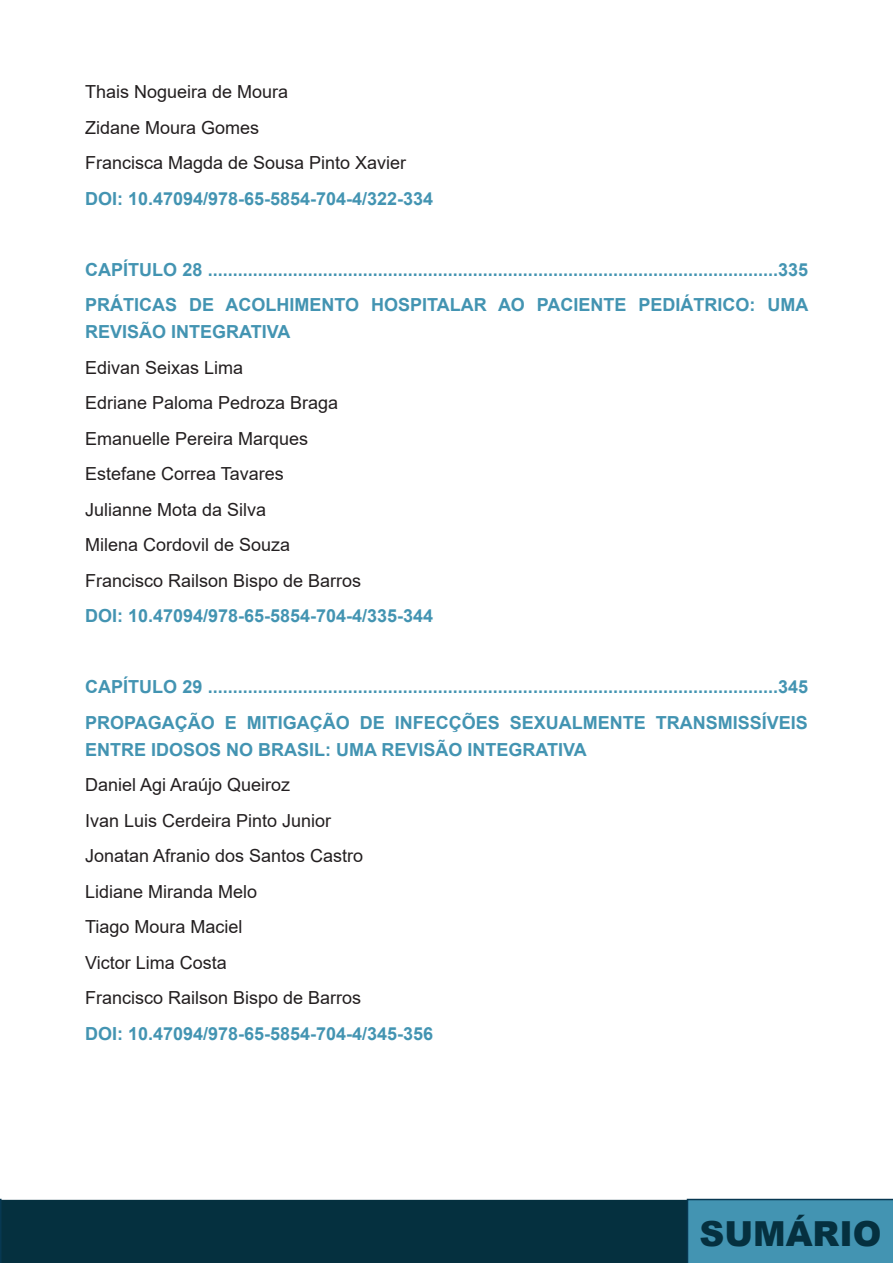
<style>
.page{position:relative;width:893px;height:1263px;background:#fff}
.page>*{position:absolute;margin:0;border:0;box-sizing:border-box;transform-origin:0 0}
.t1{font:900 34.5px "Arial";color:#05303f}
.t2{font:700 18px/27px "Arial";color:#4394b2}
.t3{font:18px "Arial";color:#231f20}
</style>
<div class="page">
<div style="left:0;top:1200px;width:812px;height:63px;background:#05303f"></div>
<svg style="left:0;top:1199px;width:2px;height:64px"></svg>
<div style="left:687px;top:1199px;width:206px;height:64px;background:#4394b2"></div>
<p class="t3" style="left:85px;top:79px;width:205px">Thais Nogueira de Moura</p>
<p class="t3" style="left:85px;top:115px;width:176px">Zidane Moura Gomes</p>
<p class="t3" style="left:85px;top:150px;width:323px">Francisca Magda de Sousa Pinto Xavier</p>
<p class="t2" style="left:85px;top:185px;width:350px">DOI: 10.47094/978-65-5854-704-4/322-334</p>
<p class="t2" style="left:85px;top:256px;width:725px">CAPÍTULO 28 ..................................................................................................................335</p>
<p class="t2" style="left:85px;top:292px;width:725px">PRÁTICAS DE ACOLHIMENTO HOSPITALAR AO PACIENTE PEDIÁTRICO: UMA<br>REVISÃO INTEGRATIVA</p>
<p class="t3" style="left:85px;top:355px;width:160px">Edivan Seixas Lima</p>
<p class="t3" style="left:85px;top:390px;width:255px">Edriane Paloma Pedroza Braga</p>
<p class="t3" style="left:85px;top:426px;width:225px">Emanuelle Pereira Marques</p>
<p class="t3" style="left:85px;top:461px;width:200px">Estefane Correa Tavares</p>
<p class="t3" style="left:85px;top:497px;width:183px">Julianne Mota da Silva</p>
<p class="t3" style="left:85px;top:532px;width:207px">Milena Cordovil de Souza</p>
<p class="t3" style="left:85px;top:568px;width:278px">Francisco Railson Bispo de Barros</p>
<p class="t2" style="left:85px;top:603px;width:350px">DOI: 10.47094/978-65-5854-704-4/335-344</p>
<p class="t2" style="left:85px;top:674px;width:725px">CAPÍTULO 29 ..................................................................................................................345</p>
<p class="t2" style="left:85px;top:709px;width:724px">PROPAGAÇÃO E MITIGAÇÃO DE INFECÇÕES SEXUALMENTE TRANSMISSÍVEIS<br>ENTRE IDOSOS NO BRASIL: UMA REVISÃO INTEGRATIVA</p>
<p class="t3" style="left:85px;top:772px;width:207px">Daniel Agi Araújo Queiroz</p>
<p class="t3" style="left:85px;top:808px;width:248px">Ivan Luis Cerdeira Pinto Junior</p>
<p class="t3" style="left:85px;top:844px;width:280px">Jonatan Afranio dos Santos Castro</p>
<p class="t3" style="left:85px;top:879px;width:174px">Lidiane Miranda Melo</p>
<p class="t3" style="left:85px;top:915px;width:159px">Tiago Moura Maciel</p>
<p class="t3" style="left:85px;top:950px;width:143px">Victor Lima Costa</p>
<p class="t3" style="left:85px;top:986px;width:278px">Francisco Railson Bispo de Barros</p>
<p class="t2" style="left:85px;top:1020px;width:350px">DOI: 10.47094/978-65-5854-704-4/345-356</p>
<h1 class="t1" style="left:700px;top:1209px;width:184px">SUMÁRIO</h1>
</div>
